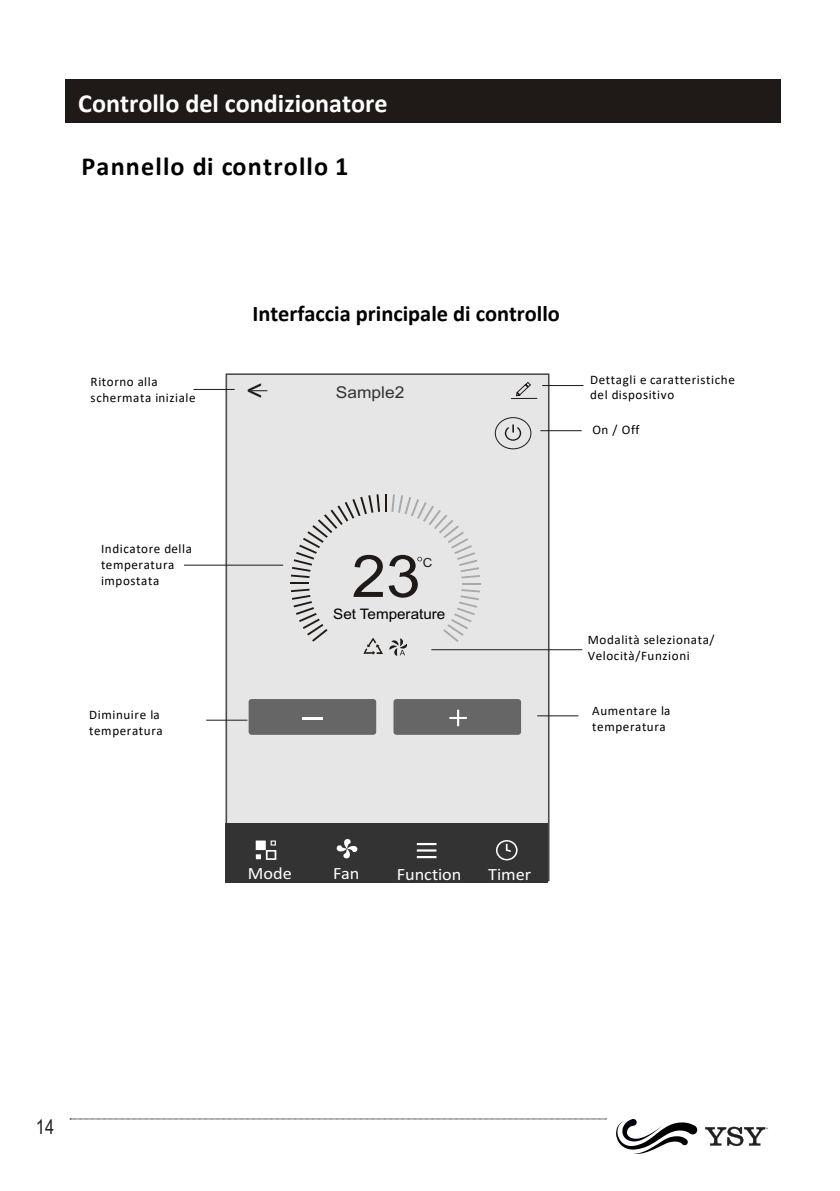
<style>
.page{position:relative;width:840px;height:1191px;background:#fff}
.page>*{position:absolute;margin:0;border:0;box-sizing:border-box;transform-origin:0 0}
.t1{font:58.4px "Arial";color:#1f1a17;scale:1.06 1}
.t2{font:30.2px "Calibri";color:#1f1a17;scale:1.06 1}
.t3{font:700 26.2px "Calibri";color:#fff}
.t4{font:700 26.2px "Calibri";letter-spacing:.045em;color:#000}
.t5{font:700 22.4px "Calibri";color:#000}
.t6{font:20px "Arial Narrow";color:#231f20}
.t7{font:17.2px "Calibri";color:#fff;scale:1.06 1}
.t8{font:16.4px "Arial";color:#333;scale:1.06 1}
.t9{font:14.4px "Arial";color:#000;scale:1.05 1}
.t10{font:13px/16px "Calibri";letter-spacing:.045em;color:#000}
.t11{font:12.6px "Arial";color:#1f1a17;scale:1.06 1}
.t12{font:4.8px "Myriad Pro";color:#231f20}
.s1{font-style:inherit}
</style>
<div class="page">
<svg style="left:705px;top:1126px;width:59px;height:20px"></svg>
<svg style="left:616px;top:1119px;width:81px;height:34px"></svg>
<svg style="left:70px;top:1118px;width:536px;height:1px"></svg>
<div style="left:66px;top:79px;width:714px;height:44px;background:#1f1a17"></div>
<div style="left:226px;top:374px;width:322px;height:506px;background:#e6e6e6"></div>
<div style="left:225px;top:373px;width:324px;height:508px;border:2px solid #4f4a4a"></div>
<div style="left:248px;top:699px;width:128px;height:36px;background:#666;border-radius:3px"></div>
<div style="left:393px;top:699px;width:127px;height:36px;background:#666;border-radius:3px"></div>
<hr style="left:302px;top:717px;width:20px;height:2px;background:#fff">
<svg style="left:449px;top:709px;width:17px;height:17px"></svg>
<svg style="left:290px;top:494px;width:190px;height:162px"></svg>
<svg style="left:504px;top:424px;width:17px;height:17px"></svg>
<div style="left:225px;top:823px;width:322px;height:60px;background:#333"></div>
<svg style="left:496px;top:840px;width:21px;height:20px"></svg>
<hr style="left:416px;top:843px;width:20px;height:2px;background:#fff">
<hr style="left:416px;top:849px;width:20px;height:2px;background:#fff">
<hr style="left:416px;top:856px;width:20px;height:2px;background:#fff">
<svg style="left:255px;top:840px;width:21px;height:20px"></svg>
<svg style="left:336px;top:839px;width:21px;height:19px"></svg>
<div style="left:495px;top:417px;width:36px;height:32px;border:1px solid #1f1a17;border-radius:50%"></div>
<svg style="left:511px;top:382px;width:26px;height:17px"></svg>
<svg style="left:250px;top:390px;width:17px;height:1px"></svg>
<hr style="left:193px;top:389px;width:41px;height:1px;background:#1f1a17">
<hr style="left:540px;top:430px;width:41px;height:1px;background:#1f1a17">
<hr style="left:537px;top:715px;width:41px;height:1px;background:#1f1a17">
<hr style="left:206px;top:720px;width:41px;height:1px;background:#1f1a17">
<hr style="left:542px;top:385px;width:41px;height:1px;background:#1f1a17">
<hr style="left:431px;top:649px;width:151px;height:1px;background:#1f1a17">
<hr style="left:184px;top:565px;width:99px;height:1px;background:#1f1a17">
<p class="t3" style="left:78px;top:85px;width:311px">Controllo del condizionatore</p>
<p class="t4" style="left:81px;top:147px;width:268px">Pannello di controllo <span class="s1">1</span></p>
<p class="t10" style="left:91px;top:373px;width:106px">Ritorno alla schermata iniziale</p>
<p class="t10" style="left:101px;top:540px;width:92px">Indicatore della temperatura impostata</p>
<p class="t10" style="left:89px;top:706px;width:75px">Diminuire la temperatura</p>
<p class="t5" style="left:252px;top:297px;width:309px">Interfaccia principale di controllo</p>
<p class="t2" style="left:247px;top:369px;width:17px">&lt;</p>
<p class="t8" style="left:336px;top:382px;width:66px">Sample2</p>
<p class="t10" style="left:590px;top:371px;width:146px">Dettagli e caratteristiche del dispositivo</p>
<p class="t10" style="left:592px;top:421px;width:49px">On / Off</p>
<p class="t1" style="left:351px;top:538px;width:66px">23</p>
<p class="t11" style="left:422px;top:554px;width:11px">C</p>
<p class="t9" style="left:333px;top:605px;width:108px">Set Temperature</p>
<p class="t10" style="left:587px;top:632px;width:128px">Modalità selezionata/<br>Velocità/Funzioni</p>
<p class="t10" style="left:592px;top:702px;width:80px">Aumentare la temperatura</p>
<p class="t7" style="left:248px;top:862px;width:43px">Mode</p>
<p class="t7" style="left:333px;top:862px;width:26px">Fan</p>
<p class="t7" style="left:396px;top:862px;width:63px">Function</p>
<p class="t7" style="left:488px;top:862px;width:42px">Timer</p>
<h3 class="t6" style="left:36px;top:1112px;width:20px">14</h3>
<p class="t12" style="left:765px;top:1126px;width:4px">®</p>
</div>
